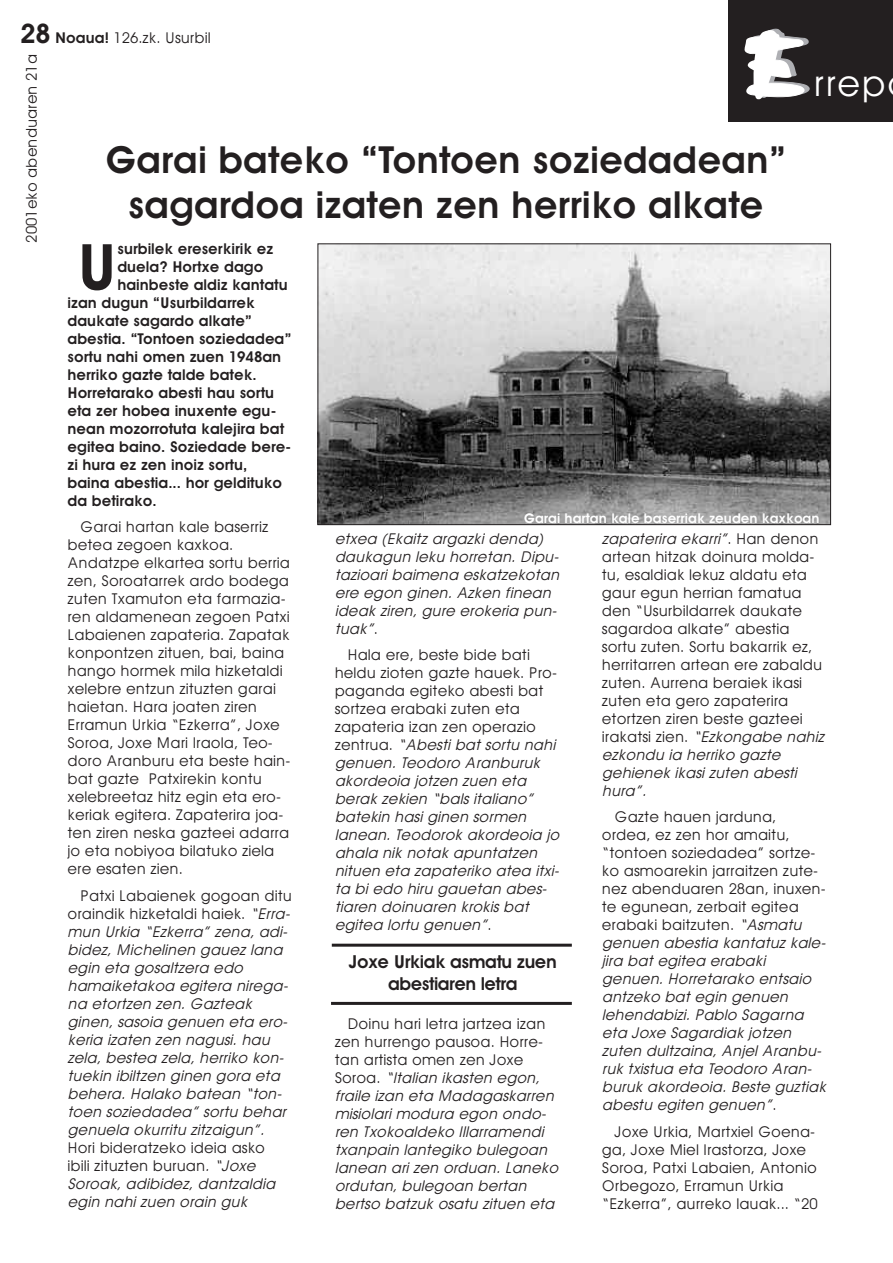
<style>
.page{position:relative;width:893px;height:1263px;background:#fff}
.page>*{position:absolute;margin:0;border:0;box-sizing:border-box;transform-origin:0 0}
.t1{font:600 63.75px "Avant Garde";color:#231f20}
.t2{font:600 37.5px/45px "Avant Garde";color:#231f20;text-align:center}
.t3{font:36px "Avant Garde";color:#fff}
.t4{font:600 18px/21.6px "Avant Garde";letter-spacing:-.03em;color:#231f20;text-align:center}
.t5{font:italic 15px/18px "Avant Garde";color:#231f20}
.t6{font:15px/18px "Avant Garde";color:#231f20}
.t7{font:600 15px "Avant Garde";color:#231f20}
.t8{font:600 13.5px "Avant Garde";color:#fff}
.s1{font-weight:600;font-size:27px}
.s2{font-weight:600}
.s3{font-style:normal}
.s4{font-style:italic}
</style>
<div class="page">
<div style="left:728px;top:0;width:165px;height:121px;background:#231f20"></div>
<svg style="left:744px;top:28px;width:66px;height:72px"></svg>
<img style="left:320px;top:245px;width:509px;height:278px">
<div style="left:318px;top:243px;width:513px;height:282px;border:1px solid #231f20"></div>
<hr style="left:332px;top:944px;width:240px;height:3px;background:#231f20">
<hr style="left:331px;top:1002px;width:241px;height:3px;background:#231f20">
<p class="t6" style="left:20px;top:29px;width:192px"><span class="s1">28</span> <span class="s2">Noaua!</span> 126.zk. Usurbil</p>
<p class="t6" style="left:23px;top:243px;width:190px;rotate:-90deg">2001eko abenduaren 21a</p>
<h3 class="t3" style="left:813px;top:63px;width:74px">rrep</h3>
<h2 class="t2" style="left:105px;top:137px;width:683px">Garai bateko “Tontoen soziedadean” sagardoa izaten zen herriko alkate</h2>
<h1 class="t1" style="left:77px;top:230px;width:42px">U</h1>
<p class="t7" style="left:117px;top:240px;width:157px">surbilek ereserkirik ez</p>
<p class="t7" style="left:117px;top:258px;width:148px">duela? Hortxe dago</p>
<p class="t7" style="left:117px;top:276px;width:172px">hainbeste aldiz kantatu</p>
<p class="t7" style="left:68px;top:294px;width:189px">izan dugun “Usurbildarrek</p>
<p class="t7" style="left:68px;top:312px;width:186px">daukate sagardo alkate”</p>
<p class="t7" style="left:68px;top:330px;width:226px">abestia. “Tontoen soziedadea”</p>
<p class="t7" style="left:68px;top:348px;width:215px">sortu nahi omen zuen 1948an</p>
<p class="t7" style="left:68px;top:366px;width:191px">herriko gazte talde batek.</p>
<p class="t7" style="left:68px;top:384px;width:208px">Horretarako abesti hau sortu</p>
<p class="t7" style="left:68px;top:402px;width:211px">eta zer hobea inuxente egu-</p>
<p class="t7" style="left:68px;top:420px;width:218px">nean mozorrotuta kalejira bat</p>
<p class="t7" style="left:68px;top:438px;width:226px">egitea baino. Soziedade bere-</p>
<p class="t7" style="left:68px;top:456px;width:181px">zi hura ez zen inoiz sortu,</p>
<p class="t7" style="left:68px;top:474px;width:216px">baina abestia... hor geldituko</p>
<p class="t7" style="left:68px;top:492px;width:91px">da betirako.</p>
<p class="t6" style="left:68px;top:518px;width:224px;text-indent:13px">Garai hartan kale baserriz betea zegoen kaxkoa.<br>Andatzpe elkartea sortu berria zen, Soroatarrek ardo bodega zuten Txamuton eta farmazia&shy;ren aldamenean zegoen Patxi<br>Labaienen zapateria. Zapatak konpontzen zituen, bai, baina hango hormek mila hizketaldi xelebre entzun zituzten garai haietan. Hara joaten ziren<br>Erramun Urkia “Ezkerra”, Joxe<br>Soroa, Joxe Mari Iraola, Teo&shy;doro Aranburu eta beste hain&shy;bat gazte Patxirekin kontu xelebreetaz hitz egin eta ero&shy;keriak egitera. Zapaterira joa&shy;ten ziren neska gazteei adarra jo eta nobiyoa bilatuko ziela ere esaten zien.</p>
<p class="t5" style="left:68px;top:886px;width:228px;text-indent:13px"><span class="s3">Patxi Labaienek gogoan ditu oraindik hizketaldi haiek.</span> “Erra&shy;mun Urkia “Ezkerra” zena,adi&shy;bidez,Michelinen gauezlana egin eta gosaltzera edo hamaiketakoa egitera nirega&shy;na etortzen zen.Gazteak ginen,sasoia genuen eta ero&shy;keria izaten zen nagusi.hau zela,bestea zela,herriko kon&shy;tuekin ibiltzen ginen gora eta behera.Halako batean “ton&shy;toen soziedadea” sortu behar genuela okurritu zitzaigun”.</p>
<p class="t5" style="left:68px;top:1138px;width:213px"><span class="s3">Hori bideratzeko ideia asko ibili zituzten buruan</span>.“Joxe<br>Soroak,adibidez,dantzaldia egin nahizuen orain guk</p>
<p class="t8" style="left:524px;top:510px;width:297px">Garai hartan kale baserriak zeuden kaxkoan</p>
<p class="t5" style="left:335px;top:529px;width:230px">etxea (Ekaitzargazkidenda) daukagun leku horretan.Dipu&shy;tazioaribaimena eskatzekotan ere egon ginen.Azken finean ideak ziren,gure erokeria pun&shy;tuak”<span class="s3">.</span></p>
<p class="t5" style="left:335px;top:646px;width:230px;text-indent:13px"><span class="s3">Hala ere, beste bide bati heldu zioten gazte hauek. Pro&shy;paganda egiteko abesti bat sortzea erabaki zuten eta zapateria izan zen operazio<br>z e n t r u a .</span> “Abestibatsortu nahi genuen.Teodoro Aranburuk akordeoia jotzen zuen eta berak zekien “balsitaliano” batekin hasiginen sormen lanean.Teodorok akordeoia jo ahala nik notak apuntatzen nituen eta zapateriko atea itxi&shy;ta biedo hiru gauetan abes&shy;tiaren doinuaren krokisbat egitea lortu genuen”<span class="s3">.</span></p>
<p class="t6" style="left:602px;top:529px;width:228px"><span class="s4">zapaterira ekarri”</span>. H a n d e n o n artean hitzak doinura molda&shy;tu, esaldiak lekuz aldatu eta gaur egun herrian famatua den “Usurbildarrek daukate sagardoa alkate” abestia<br>sortu zuten. Sortu bakarrik ez, herritarren artean ere zabaldu zuten. Aurrena beraiek ikasi zuten eta gero zapaterira etortzen ziren beste gazteei<br>i r a k a ts i z i e n . <span class="s4">“Ezkongabe nahiz ezkondu ia herriko gazte gehienek ikasizuten abesti hura”.</span></p>
<p class="t5" style="left:602px;top:808px;width:229px;text-indent:13px"><span class="s3">Gazte hauen jarduna,<br>ordea, ez zen hor amaitu, “tontoen soziedadea” sortze&shy;ko asmoarekin jarraitzen zute&shy;nez abenduaren 28an, inuxen&shy;te egunean, zerbait egitea erabaki baitzuten.</span> “Asmatu genuen abestia kantatuzkale&shy;jira bategitea erabaki genuen.Horretarako entsaio antzeko bategin genuen lehendabizi.Pablo Sagarna eta Joxe Sagardiak jotzen zuten dultzaina,AnjelAranbu&shy;ruk txistua eta Teodoro Aran&shy;buruk akordeoia.Beste guztiak abestu egiten genuen”<span class="s3">.</span></p>
<p class="t6" style="left:602px;top:1122px;width:217px;text-indent:13px">Joxe Urkia, Martxiel Goena&shy;ga, Joxe Miel Irastorza, Joxe<br>Soroa, Patxi Labaien, Antonio<br>Orbegozo, Erramun Urkia “Ezkerra”, aurreko lauak... “20</p>
<p class="t4" style="left:349px;top:951px;width:209px">Joxe Urkiak asmatu zuen abestiaren letra</p>
<p class="t5" style="left:335px;top:1014px;width:229px;text-indent:13px"><span class="s3">Doinu hari letra jartzea izan zen hurrengo pausoa. Horre&shy;tan artista omen zen Joxe<br>S o r o a .</span> “Italian ikasten egon, fraile izan eta Madagaskarren misiolarimodura egon ondo&shy;ren Txokoaldeko Illarramendi txanpain lantegiko bulegoan lanean arizen orduan.Laneko ordutan,bulegoan bertan bertso batzuk osatu zituen eta</p>
</div>
